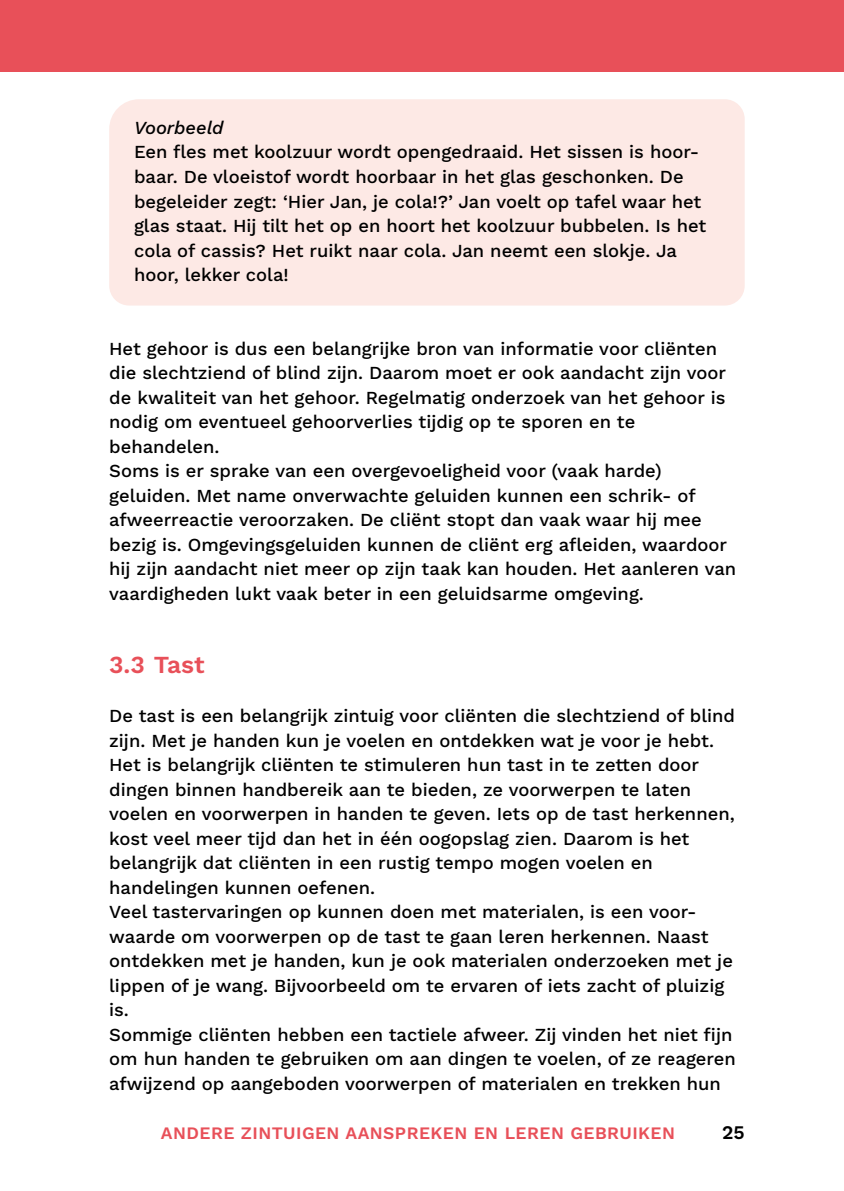
<style>
.page{position:relative;width:844px;height:1191px;background:#fff}
.page>*{position:absolute;margin:0;border:0;box-sizing:border-box;transform-origin:0 0}
.Kop_2{font:600 24.5px "Work Sans";color:#e85059}
.t1{font:600 19.25px "Work Sans";color:#000}
.Broodtekst{font:500 18.38px/24.5px "Work Sans";color:#000}
.Voorbeeld{font:500 18.38px/24.5px "Work Sans";color:#000}
.Voorbeeld-2{font:italic 500 18.38px "Work Sans";color:#000}
.t2{font:600 17.5px "Work Sans";letter-spacing:.025em;color:#e85059}
</style>
<div class="page">
<div style="left:0;top:0;width:843px;height:72px;background:#e85059"></div>
<div style="left:109px;top:99px;width:635px;height:206px;background:#fde9e5"></div>
<p class="Voorbeeld-2" style="left:134px;top:114px;width:91px">Voorbeeld</p>
<p class="Voorbeeld" style="left:134px;top:139px;width:573px">Een fles met koolzuur wordt opengedraaid. Het sissen is hoor&shy;baar. De vloeistof wordt hoorbaar in het glas geschonken. De begeleider zegt: ‘Hier Jan, je cola!?’ Jan voelt op tafel waar het glas staat. Hij tilt het op en hoort het koolzuur bubbelen. Is het cola of cassis? Het ruikt naar cola. Jan neemt een slokje. Ja hoor, lekker cola!</p>
<p class="Broodtekst" style="left:109px;top:335px;width:618px">Het gehoor is dus een belangrijke bron van informatie voor cliënten die slechtziend of blind zijn. Daarom moet er ook aandacht zijn voor de kwaliteit van het gehoor. Regelmatig onderzoek van het gehoor is nodig om eventueel gehoorverlies tijdig op te sporen en te behandelen.</p>
<p class="Broodtekst" style="left:109px;top:458px;width:628px">Soms is er sprake van een overgevoeligheid voor (vaak harde) geluiden. Met name onverwachte geluiden kunnen een schrik- of afweerreactie veroorzaken. De cliënt stopt dan vaak waar hij mee bezig is. Omgevingsgeluiden kunnen de cliënt erg afleiden, waardoor hij zijn aandacht niet meer op zijn taak kan houden. Het aanleren van vaardigheden lukt vaak beter in een geluidsarme omgeving.</p>
<h2 class="Kop_2" style="left:109px;top:646px;width:97px">3.3 TAST</h2>
<p class="Broodtekst" style="left:109px;top:703px;width:627px">De tast is een belangrijk zintuig voor cliënten die slechtziend of blind zijn. Met je handen kun je voelen en ontdekken wat je voor je hebt.<br>Het is belangrijk cliënten te stimuleren hun tast in te zetten door dingen binnen handbereik aan te bieden, ze voorwerpen te laten voelen en voorwerpen in handen te geven. Iets op de tast herkennen, kost veel meer tijd dan het in één oogopslag zien. Daarom is het belangrijk dat cliënten in een rustig tempo mogen voelen en handelingen kunnen oefenen.</p>
<p class="Broodtekst" style="left:109px;top:899px;width:625px">Veel tastervaringen op kunnen doen met materialen, is een voor&shy;waarde om voorwerpen op de tast te gaan leren herkennen. Naast ontdekken met je handen, kun je ook materialen onderzoeken met je lippen of je wang. Bijvoorbeeld om te ervaren of iets zacht of pluizig is.</p>
<p class="Broodtekst" style="left:109px;top:1021px;width:628px">Sommige cliënten hebben een tactiele afweer. Zij vinden het niet fijn om hun handen te gebruiken om aan dingen te voelen, of ze reageren afwijzend op aangeboden voorwerpen of materialen en trekken hun</p>
<p class="t2" style="left:161px;top:1119px;width:515px">ANDERE ZI NTUIGEN AANSPREKEN EN LEREN GEBRUIKEN</p>
<p class="t1" style="left:722px;top:1117px;width:24px">25</p>
</div>
